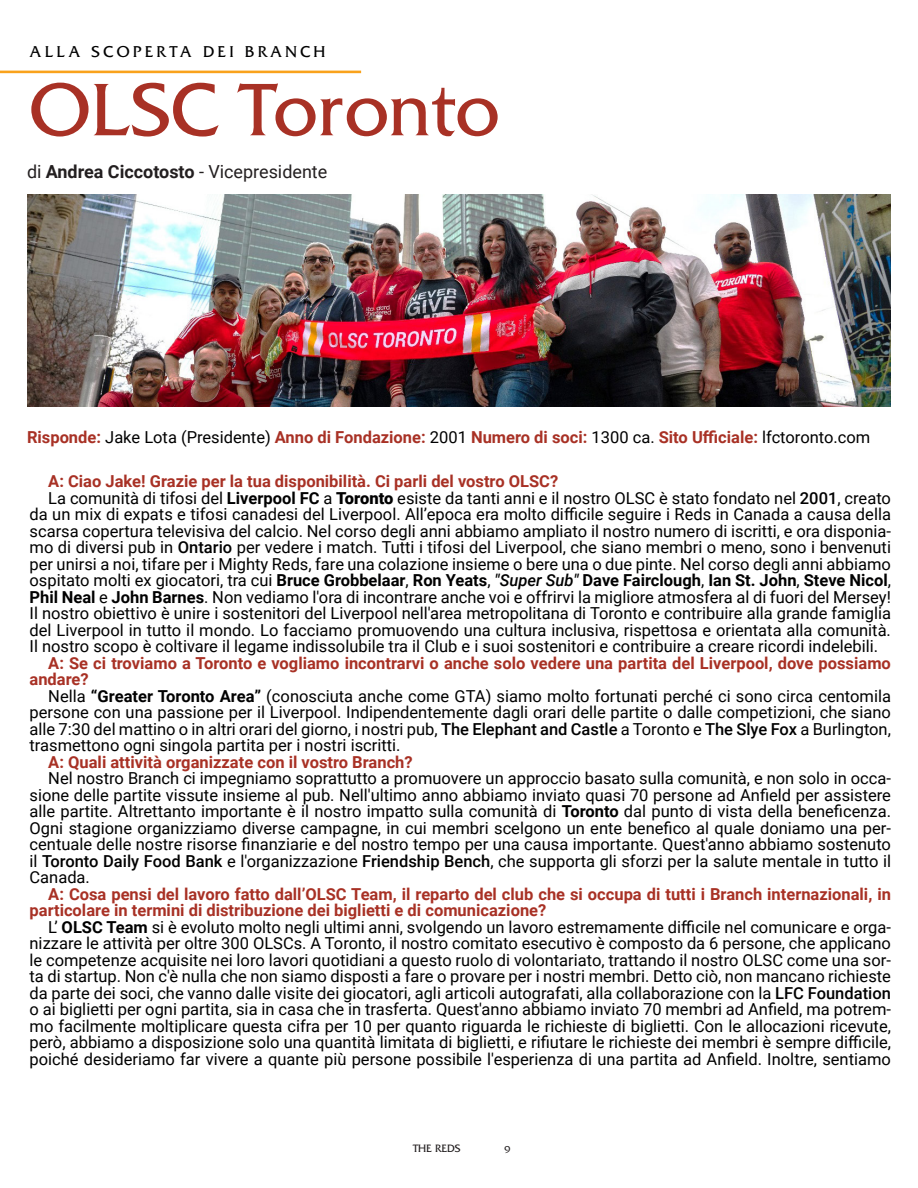
<style>
.page{position:relative;width:918px;height:1188px;background:#fff}
.page>*{position:absolute;margin:0;border:0;box-sizing:border-box;transform-origin:0 0}
.Headline_Text_-_Alig{font:78px "Friz Quadrata";color:#a83125}
.t1{font:18px "Roboto";color:#231f20}
.Body_Text{font:16.5px/16.5px "Roboto";color:#000001;text-align:justify}
.Body_Text-2{font:700 16.5px/16.5px "Roboto";color:#a83125}
.Section_Header_-_Rig{font:16.5px "Friz Quadrata";letter-spacing:.2em;color:#000001}
.t2{font:11.25px "Friz Quadrata";color:#231f20}
.t3{font:10.5px "Friz Quadrata";color:#231f20}
.s1{font-weight:700}
.s2{font-weight:400;color:#000001}
.s3{font-weight:900}
.s4{font-weight:500}
.s5{font-weight:500;font-style:italic}
</style>
<div class="page">
<hr style="left:0;top:71px;width:361px;height:2px;background:#f9a21c">
<img style="left:28px;top:195px;width:863px;height:211px">
<p class="Section_Header_-_Rig" style="left:30px;top:42px;width:297px">ALLA SCOPERTA DEI BRANCH</p>
<p class="Headline_Text_-_Alig" style="left:30px;top:66px;width:471px">OLSC Toronto</p>
<p class="t1" style="left:27px;top:159px;width:302px">di <span class="s1">Andrea Ciccotosto</span> - Vicepresidente</p>
<p class="Body_Text-2" style="left:27px;top:428px;width:845px">Risponde: <span class="s2">Jake Lota (Presidente)</span> Anno di Fondazione: <span class="s2">2001</span> Numero di soci: <span class="s2">1300 ca.</span> Sito Ufficiale: <span class="s2">lfctoronto.com</span></p>
<p class="Body_Text-2" style="left:48px;top:472px;width:512px">A: Ciao Jake! Grazie per la tua disponibilità. Ci parli del vostro OLSC?</p>
<p class="Body_Text" style="left:30px;top:489px;width:863px;text-indent:19px">La comunità di tifosi del <span class="s1">Liverpool FC</span> a <span class="s3">Toronto</span> esiste da tanti anni e il nostro OLSC è stato fondato nel <span class="s4">2001</span>, creato da un mix di expats e tifosi canadesi del Liverpool. All’epoca era molto difficile seguire i Reds in Canada a causa della scarsa copertura televisiva del calcio. Nel corso degli anni abbiamo ampliato il nostro numero di iscritti, e ora disponia&shy;mo di diversi pub in <span class="s4">Ontario</span> per vedere i match. Tutti i tifosi del Liverpool, che siano membri o meno, sono i benvenuti per unirsi a noi, tifare per i Mighty Reds, fare una colazione insieme o bere una o due pinte. Nel corso degli anni abbiamo ospitato molti ex giocatori, tra cui <span class="s1">Bruce Grobbelaar</span>, <span class="s1">Ron Yeats</span>, <span class="s5">"Super Sub"</span> <span class="s1">Dave Fairclough</span>, <span class="s1">Ian St. John</span>, <span class="s1">Steve Nicol</span>, <span class="s1">Phil Neal</span> e <span class="s1">John Barnes</span>. Non vediamo l'ora di incontrare anche voi e offrirvi la migliore atmosfera al di fuori del Mersey!<br>Il nostro obiettivo è unire i sostenitori del Liverpool nell'area metropolitana di Toronto e contribuire alla grande famiglia del Liverpool in tutto il mondo. Lo facciamo promuovendo una cultura inclusiva, rispettosa e orientata alla comunità.<br>Il nostro scopo è coltivare il legame indissolubile tra il Club e i suoi sostenitori e contribuire a creare ricordi indelebili.</p>
<p class="Body_Text-2" style="left:30px;top:654px;width:863px;text-indent:19px">A: Se ci troviamo a Toronto e vogliamo incontrarvi o anche solo vedere una partita del Liverpool, dove possiamo andare?</p>
<p class="Body_Text" style="left:30px;top:687px;width:863px;text-indent:19px">Nella <span class="s1">“Greater Toronto Area”</span> (conosciuta anche come GTA) siamo molto fortunati perché ci sono circa centomila persone con una passione per il Liverpool. Indipendentemente dagli orari delle partite o dalle competizioni, che siano alle 7:30 del mattino o in altri orari del giorno, i nostri pub, <span class="s4">The Elephant and Castle</span> a Toronto e <span class="s4">The Slye Fox</span> a Burlington, trasmettono ogni singola partita per i nostri iscritti.</p>
<p class="Body_Text-2" style="left:48px;top:753px;width:366px">A: Quali attività organizzate con il vostro Branch?</p>
<p class="Body_Text" style="left:30px;top:769px;width:863px;text-indent:19px">Nel nostro Branch ci impegniamo soprattutto a promuovere un approccio basato sulla comunità, e non solo in occa&shy;sione delle partite vissute insieme al pub. Nell'ultimo anno abbiamo inviato quasi 70 persone ad Anfield per assistere alle partite. Altrettanto importante è il nostro impatto sulla comunità di <span class="s1">Toronto</span> dal punto di vista della beneficenza.<br>Ogni stagione organizziamo diverse campagne, in cui membri scelgono un ente benefico al quale doniamo una per&shy;centuale delle nostre risorse finanziarie e del nostro tempo per una causa importante. Quest'anno abbiamo sostenuto il <span class="s4">Toronto Daily Food Bank</span> e l'organizzazione <span class="s4">Friendship Bench</span>, che supporta gli sforzi per la salute mentale in tutto il Canada.</p>
<p class="Body_Text-2" style="left:30px;top:885px;width:863px;text-indent:19px">A: Cosa pensi del lavoro fatto dall’OLSC Team, il reparto del club che si occupa di tutti i Branch internazionali, in particolare in termini di distribuzione dei biglietti e di comunicazione?</p>
<p class="Body_Text" style="left:30px;top:918px;width:863px;text-indent:19px">L’ <span class="s1">OLSC Team</span> si è evoluto molto negli ultimi anni, svolgendo un lavoro estremamente difficile nel comunicare e orga&shy;nizzare le attività per oltre 300 OLSCs. A Toronto, il nostro comitato esecutivo è composto da 6 persone, che applicano le competenze acquisite nei loro lavori quotidiani a questo ruolo di volontariato, trattando il nostro OLSC come una sor&shy;ta di startup. Non c'è nulla che non siamo disposti a fare o provare per i nostri membri. Detto ciò, non mancano richieste da parte dei soci, che vanno dalle visite dei giocatori, agli articoli autografati, alla collaborazione con la <span class="s4">LFC Foundation </span>o ai biglietti per ogni partita, sia in casa che in trasferta. Quest'anno abbiamo inviato 70 membri ad Anfield, ma potrem&shy;mo facilmente moltiplicare questa cifra per 10 per quanto riguarda le richieste di biglietti. Con le allocazioni ricevute, però, abbiamo a disposizione solo una quantità limitata di biglietti, e rifiutare le richieste dei membri è sempre difficile, poiché desideriamo far vivere a quante più persone possibile l'esperienza di una partita ad Anfield. Inoltre, sentiamo</p>
<p class="t2" style="left:413px;top:1142px;width:49px">THE REDS</p>
<p class="t3" style="left:505px;top:1143px;width:7px">9</p>
</div>
